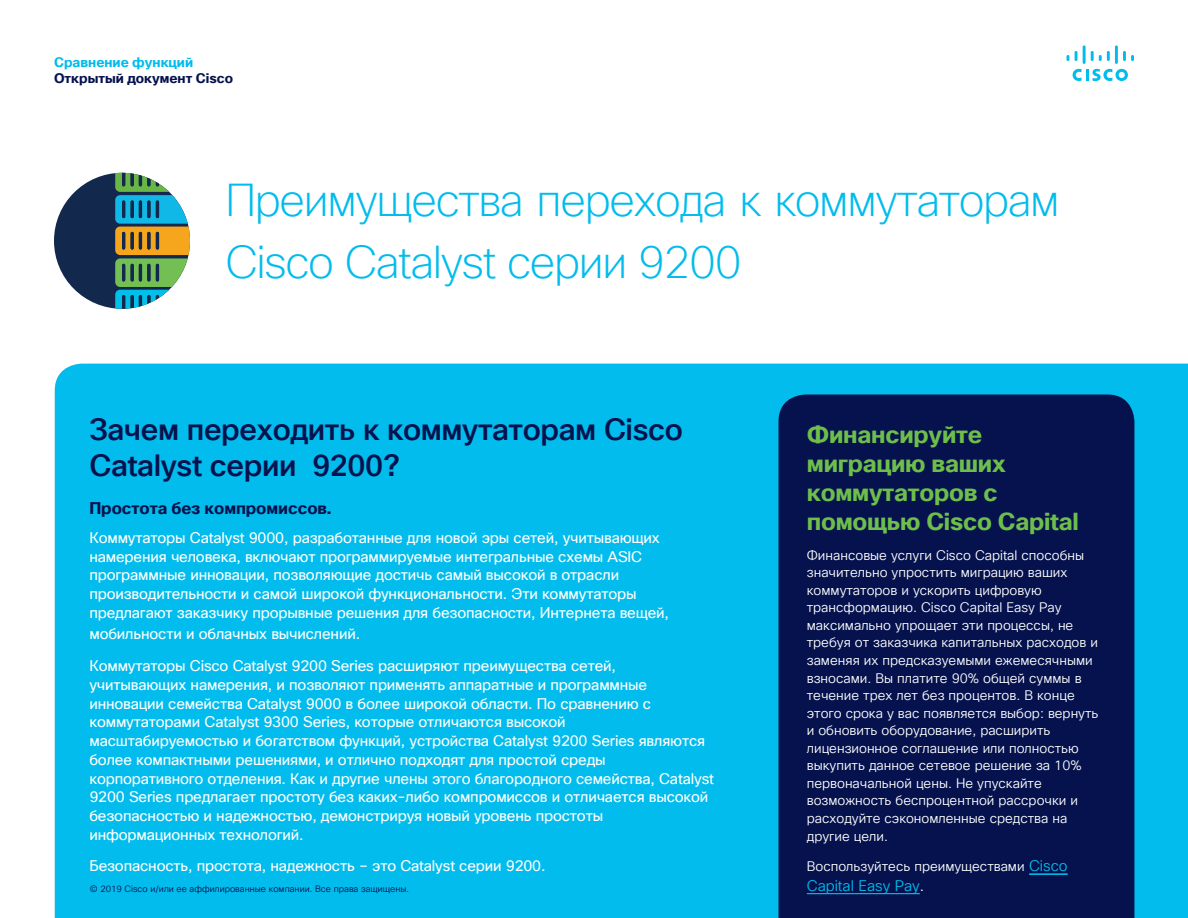
<style>
.page{position:relative;width:1188px;height:918px;background:#fff}
.page>*{position:absolute;margin:0;border:0;box-sizing:border-box;transform-origin:0 0}
.Title_Headline{font:200 45px/62.1px "Cisco Sans TT";letter-spacing:-.03em;color:#01bcec}
.t1{font:500 30px/36px "Cisco Sans TT";letter-spacing:-.015em;color:#05124d}
.Body{font:700 24px/28.8px "Cisco Sans TT";letter-spacing:-.01em;color:#6dbe4b}
.t2{font:700 16.5px "Cisco Sans TT";letter-spacing:-.005em;color:#05124d}
.t3{font:15px/18.8px "Cisco Sans TT";letter-spacing:-.01em;color:#fff}
.Body-2{font:15px "Cisco Sans TT Light";color:#01bcec}
.Body-3{font:13.5px/17.5px "Cisco Sans TT Light";color:#fff}
.t4{font:700 13.5px "Cisco Sans TT";color:#05124d}
.t5{font:700 13.5px "Cisco Sans TT";color:#01bcec}
.t6{font:9px "Cisco Sans TT Light";color:#05124d}
.s1{font-size:15px;color:#01bcec}
.s2{color:#fff}
</style>
<div class="page">
<svg style="left:1073px;top:69px;width:55px;height:12px"></svg>
<svg style="left:1067px;top:55px;width:2px;height:6px"></svg>
<svg style="left:1075px;top:51px;width:3px;height:10px"></svg>
<hr style="left:1083px;top:45px;width:3px;height:19px;background:#01bcec">
<svg style="left:1091px;top:51px;width:19px;height:10px"></svg>
<hr style="left:1115px;top:45px;width:3px;height:19px;background:#01bcec">
<svg style="left:1123px;top:51px;width:11px;height:10px"></svg>
<div style="left:55px;top:364px;width:1133px;height:554px;background:#01bcec"></div>
<div style="left:778px;top:394px;width:356px;height:524px;background:#05124d"></div>
<div style="left:54px;top:173px;width:136px;height:136px;background:#12294d;border-radius:50%"></div>
<svg style="left:115px;top:173px;width:75px;height:136px"></svg>
<hr style="left:1029px;top:874px;width:39px;height:1px;background:#01bcec">
<hr style="left:807px;top:893px;width:113px;height:1px;background:#01bcec">
<p class="t5" style="left:54px;top:53px;width:141px">Сравнение функций</p>
<p class="t4" style="left:54px;top:69px;width:181px">Открытый документ Cisco</p>
<p class="Title_Headline" style="left:225px;top:170px;width:836px">Преимущества перехода к коммутаторам<br>Cisco Catalyst серии 9200</p>
<p class="t1" style="left:89px;top:413px;width:595px">Зачем переходить к коммутаторам Cisco<br>Catalyst серии 9200?</p>
<p class="t2" style="left:89px;top:497px;width:244px">Простота без компромиссов.</p>
<p class="t3" style="left:89px;top:529px;width:581px">Коммутаторы Catalyst 9000, разработанные для новой эры сетей, учитывающих намерения человека, включают программируемые интегральные схемы ASIC программные инновации, позволяющие достичь самый высокой в отрасли производительности и самой широкой функциональности. Эти коммутаторы предлагают заказчику прорывные решения для безопасности, Интернета вещей,</p>
<p class="t3" style="left:89px;top:618px;width:528px;line-height:32px">мобильности и облачных вычислений.<br>Коммутаторы Cisco Catalyst 9200 Series расширяют преимущества сетей,</p>
<p class="t3" style="left:89px;top:676px;width:626px">учитывающих намерения, и позволяют применять аппаратные и программные инновации семейства Catalyst 9000 в более широкой области. По сравнению с коммутаторами Catalyst 9300 Series, которые отличаются высокой масштабируемостью и богатством функций, устройства Catalyst 9200 Series являются более компактными решениями, и отлично подходят для простой среды корпоративного отделения. Как и другие члены этого благородного семейства, Catalyst 9200 Series предлагает простоту без каких-либо компромиссов и отличается высокой безопасностью и надежностью, демонстрируя новый уровень простоты информационных технологий.</p>
<p class="t3" style="left:89px;top:857px;width:458px">Безопасность, простота, надежность – это Catalyst серии 9200.</p>
<p class="t6" style="left:90px;top:883px;width:321px">© 2019 Cisco и/или ее аффилированные компании. Все права защищены.</p>
<p class="Body" style="left:807px;top:421px;width:274px">Финансируйте миграцию ваших коммутаторов с помощью Cisco Capital</p>
<p class="Body-3" style="left:807px;top:547px;width:293px">Финансовые услуги Cisco Capital способны значительно упростить миграцию ваших коммутаторов и ускорить цифровую трансформацию. Cisco Capital Easy Pay максимально упрощает эти процессы, не требуя от заказчика капитальных расходов и заменяя их предсказуемыми ежемесячными взносами. Вы платите 90% общей суммы в течение трех лет без процентов. В конце этого срока у вас появляется выбор: вернуть и обновить оборудование, расширить лицензионное соглашение или полностью выкупить данное сетевое решение за 10% первоначальной цены. Не упускайте возможность беспроцентной рассрочки и расходуйте сэкономленные средства на другие цели.</p>
<p class="Body-3" style="left:807px;top:858px;width:262px">Воспользуйтесь преимуществами <span class="s1">Cisco</span></p>
<p class="Body-2" style="left:807px;top:876px;width:119px">Capital Easy Pay<span class="s2">.</span></p>
</div>
